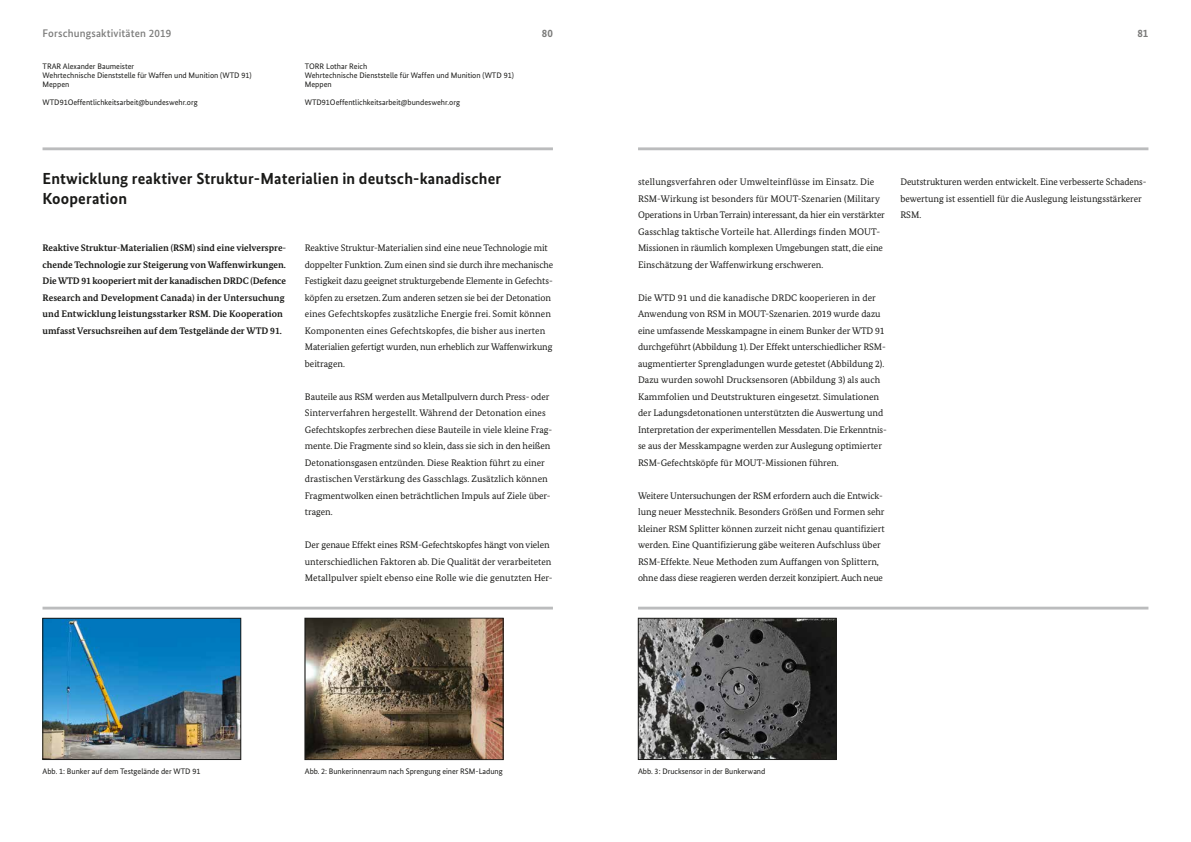
<style>
.page{position:relative;width:1191px;height:842px;background:#fff}
.page>*{position:absolute;margin:0;border:0;box-sizing:border-box;transform-origin:0 0}
._03_Head_Bundessans{font:700 16px/20px "Bundes Sans";letter-spacing:.01em;color:#1a1a18}
._01_Kapitel___Bundes{font:500 11px "Bundes Sans";letter-spacing:.015em;color:#7b7b7a}
._09_Pagina_Bundessan{font:700 11px "Bundes Sans";color:#7b7b7a}
._04_Copy_BundesSerif{font:9.5px/16.5px "Bundes Serif";color:#1a1a18}
._04_Einleitung_Bunde{font:700 9.5px/16.5px "Bundes Serif";color:#1a1a18}
._02_Autor_Bundes_nor{font:8px "Bundes Sans";color:#1a1a18}
._06_Bildunterschrift{font:8px "Bundes Sans";letter-spacing:-.005em;color:#1a1a18}
</style>
<div class="page">
<hr style="left:43px;top:147px;width:510px;height:3px;background:#bbbcbd">
<hr style="left:43px;top:607px;width:510px;height:2px;background:#bbbcbd">
<hr style="left:638px;top:607px;width:510px;height:2px;background:#bbbcbd">
<img style="left:640px;top:620px;width:194px;height:138px">
<div style="left:638px;top:618px;width:198px;height:142px;border:1px solid #1a1a18"></div>
<img style="left:45px;top:620px;width:194px;height:138px">
<div style="left:43px;top:618px;width:198px;height:142px;border:1px solid #1a1a18"></div>
<img style="left:307px;top:620px;width:194px;height:138px">
<div style="left:305px;top:618px;width:198px;height:142px;border:1px solid #1a1a18"></div>
<hr style="left:638px;top:147px;width:510px;height:3px;background:#bbbcbd">
<p class="_01_Kapitel___Bundes" style="left:43px;top:26px;width:130px">Forschungsaktivitäten 2019</p>
<p class="_09_Pagina_Bundessan" style="left:542px;top:26px;width:12px">80</p>
<p class="_09_Pagina_Bundessan" style="left:1137px;top:26px;width:12px">81</p>
<p class="_02_Autor_Bundes_nor" style="left:43px;top:61px;width:93px">TRAR Alexander Baumeister</p>
<p class="_02_Autor_Bundes_nor" style="left:43px;top:70px;width:210px">Wehrtechnische Dienststelle für Waffen und Munition (WTD 91)</p>
<p class="_02_Autor_Bundes_nor" style="left:43px;top:79px;width:28px">Meppen</p>
<p class="_02_Autor_Bundes_nor" style="left:43px;top:97px;width:157px">WTD91Oeffentlichkeitsarbeit@bundeswehr.org</p>
<p class="_02_Autor_Bundes_nor" style="left:305px;top:61px;width:64px">TORR Lothar Reich</p>
<p class="_02_Autor_Bundes_nor" style="left:305px;top:70px;width:210px">Wehrtechnische Dienststelle für Waffen und Munition (WTD 91)</p>
<p class="_02_Autor_Bundes_nor" style="left:305px;top:79px;width:28px">Meppen</p>
<p class="_02_Autor_Bundes_nor" style="left:305px;top:97px;width:157px">WTD91Oeffentlichkeitsarbeit@bundeswehr.org</p>
<p class="_03_Head_Bundessans" style="left:43px;top:168px;width:460px">Entwicklung reaktiver Struktur-Materialien in deutsch-kanadischer<br>Kooperation</p>
<p class="_04_Einleitung_Bunde" style="left:43px;top:240px;width:245px">Reaktive Struktur-Materialien (RSM) sind eine vielverspre&shy;chende Technologie zur Steigerung von Waffenwirkungen.<br>Die WTD 91 kooperiert mit der kanadischen DRDC (Defence Research and Development Canada) in der Untersuchung und Entwicklung leistungsstarker RSM. Die Kooperation umfasst Versuchsreihen auf dem Testgelände der WTD 91.</p>
<p class="_04_Copy_BundesSerif" style="left:305px;top:240px;width:250px">Reaktive Struktur-Materialien sind eine neue Technologie mit doppelter Funktion. Zum einen sind sie durch ihre mechanische Festigkeit dazu geeignet strukturgebende Elemente in Gefechts&shy;köpfen zu ersetzen. Zum anderen setzen sie bei der Detonation eines Gefechtskopfes zusätzliche Energie frei. Somit können Komponenten eines Gefechtskopfes, die bisher aus inerten Materialien gefertigt wurden, nun erheblich zur Waffenwirkung beitragen.</p>
<p class="_04_Copy_BundesSerif" style="left:305px;top:388px;width:249px">Bauteile aus RSM werden aus Metallpulvern durch Press- oder Sinterverfahren hergestellt. Während der Detonation eines Gefechtskopfes zerbrechen diese Bauteile in viele kleine Frag&shy;mente. Die Fragmente sind so klein, dass sie sich in den heißen Detonationsgasen entzünden. Diese Reaktion führt zu einer drastischen Verstärkung des Gasschlags. Zusätzlich können Fragmentwolken einen beträchtlichen Impuls auf Ziele über&shy;tragen.</p>
<p class="_04_Copy_BundesSerif" style="left:305px;top:537px;width:249px">Der genaue Effekt eines RSM-Gefechtskopfes hängt von vielen unterschiedlichen Faktoren ab. Die Qualität der verarbeiteten<br>Metallpulver spielt ebenso eine Rolle wie die genutzten Her-</p>
<p class="_04_Copy_BundesSerif" style="left:638px;top:173px;width:248px">stellungsverfahren oder Umwelteinflüsse im Einsatz. Die RSM-Wirkung ist besonders für MOUT-Szenarien (Military Operations in Urban Terrain) interessant, da hier ein verstärkter Gasschlag taktische Vorteile hat. Allerdings finden MOUT-Missionen in räumlich komplexen Umgebungen statt, die eine Einschätzung der Waffenwirkung erschweren.</p>
<p class="_04_Copy_BundesSerif" style="left:638px;top:289px;width:250px">Die WTD 91 und die kanadische DRDC kooperieren in der Anwendung von RSM in MOUT-Szenarien. 2019 wurde dazu eine umfassende Messkampagne in einem Bunker der WTD 91 durchgeführt (Abbildung 1). Der Effekt unterschiedlicher RSM&shy;augmentierter Sprengladungen wurde getestet (Abbildung 2).<br>Dazu wurden sowohl Drucksensoren (Abbildung 3) als auch Kammfolien und Deutstrukturen eingesetzt. Simulationen der Ladungsdetonationen unterstützten die Auswertung und Interpretation der experimentellen Messdaten. Die Erkenntnis&shy;se aus der Messkampagne werden zur Auslegung optimierter RSM-Gefechtsköpfe für MOUT-Missionen führen.</p>
<p class="_04_Copy_BundesSerif" style="left:638px;top:487px;width:248px">Weitere Untersuchungen der RSM erfordern auch die Entwick&shy;lung neuer Messtechnik. Besonders Größen und Formen sehr kleiner RSM Splitter können zurzeit nicht genau quantifiziert werden. Eine Quantifizierung gäbe weiteren Aufschluss über RSM-Effekte. Neue Methoden zum Auffangen von Splittern, ohne dass diese reagieren werden derzeit konzipiert. Auch neue</p>
<p class="_04_Copy_BundesSerif" style="left:900px;top:173px;width:248px">Deutstrukturen werden entwickelt. Eine verbesserte Schadens&shy;bewertung ist essentiell für die Auslegung leistungsstärkerer<br>RSM.</p>
<p class="_06_Bildunterschrift" style="left:43px;top:767px;width:159px">Abb. 1: Bunker auf dem Testgelände der WTD 91</p>
<p class="_06_Bildunterschrift" style="left:305px;top:767px;width:199px">Abb. 2: Bunkerinnenraum nach Sprengung einer RSM-Ladung</p>
<p class="_06_Bildunterschrift" style="left:638px;top:767px;width:129px">Abb. 3: Drucksensor in der Bunkerwand</p>
</div>
